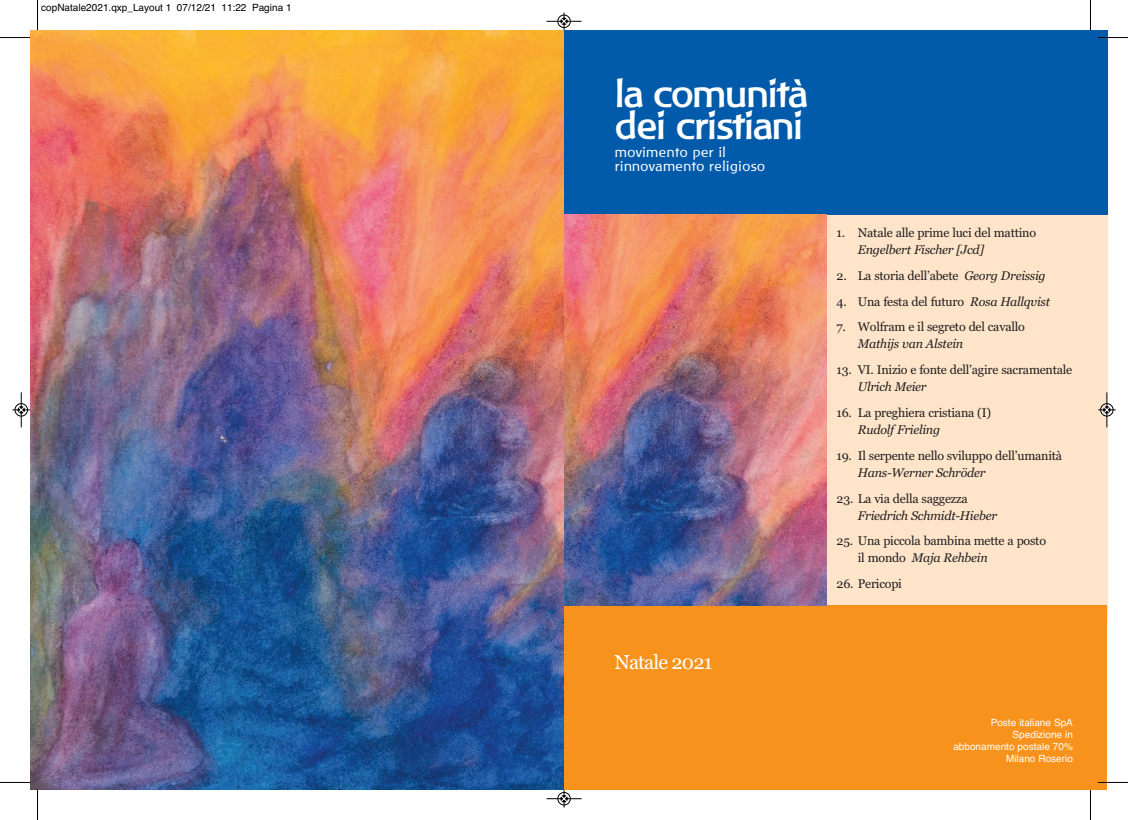
<style>
.page{position:relative;width:1128px;height:820px;background:#fff}
.page>*{position:absolute;margin:0;border:0;box-sizing:border-box;transform-origin:0 0}
.t1{font:700 37.5px/31.2px "Baar Philos";letter-spacing:-.04em;color:#fff}
.t2{font:20px "Georgia";letter-spacing:-.045em;color:#fff}
.t3{font:13.75px/13.8px "Baar Philos";color:#fff}
.t4{font:12.5px/17px "Georgia";letter-spacing:-.02em;color:#231f20}
.t5{font:italic 12.5px "Georgia";letter-spacing:-.02em;color:#231f20}
.t6{font:10px/12px "Helvetica";color:#fff;text-align:right}
.t7{font:10px "Helvetica";color:#000}
.s1{font-style:italic}
</style>
<div class="page">
<div style="left:799px;top:195px;width:308px;height:427px;background:#fee5ca"></div>
<div style="left:564px;top:30px;width:543px;height:185px;background:#015aaa"></div>
<img style="left:30px;top:31px;width:534px;height:757px">
<div style="left:564px;top:604px;width:542px;height:185px;background:#f7931d"></div>
<img style="left:564px;top:215px;width:262px;height:389px">
<hr style="left:37px;top:0;width:1px;height:30px;background:#000">
<hr style="left:0;top:37px;width:30px;height:1px;background:#000">
<hr style="left:1090px;top:0;width:1px;height:30px;background:#000">
<hr style="left:1097px;top:37px;width:30px;height:1px;background:#000">
<hr style="left:37px;top:789px;width:1px;height:30px;background:#000">
<hr style="left:0;top:781px;width:30px;height:1px;background:#000">
<hr style="left:1090px;top:789px;width:1px;height:30px;background:#000">
<hr style="left:1097px;top:781px;width:30px;height:1px;background:#000">
<hr style="left:546px;top:21px;width:35px;height:1px;background:#000">
<div style="left:557px;top:15px;width:13px;height:13px;border:1px solid #000;border-radius:50%"></div>
<svg style="left:561px;top:13px;width:6px;height:17px"></svg>
<div style="left:557px;top:791px;width:13px;height:14px;border:1px solid #fff;border-radius:50%"></div>
<hr style="left:546px;top:798px;width:35px;height:1px;background:#000">
<div style="left:557px;top:791px;width:13px;height:13px;border:1px solid #000;border-radius:50%"></div>
<svg style="left:561px;top:789px;width:6px;height:18px"></svg>
<hr style="left:21px;top:392px;width:1px;height:35px;background:#000">
<div style="left:15px;top:403px;width:13px;height:13px;border:1px solid #000;border-radius:50%"></div>
<svg style="left:12px;top:406px;width:18px;height:7px"></svg>
<hr style="left:1106px;top:392px;width:1px;height:35px;background:#000">
<div style="left:1100px;top:403px;width:13px;height:13px;border:1px solid #000;border-radius:50%"></div>
<svg style="left:1098px;top:406px;width:17px;height:7px"></svg>
<p class="t7" style="left:41px;top:2px;width:252px">copNatale2021.qxp_Layout 1 07/12/21 11:22 Pagina 1</p>
<h1 class="t1" style="left:614px;top:79px;width:195px">la comunità dei cristiani</h1>
<p class="t3" style="left:614px;top:146px;width:152px">movimento per il rinnovamento religioso</p>
<h2 class="t2" style="left:614px;top:649px;width:99px">Natale 2021</h2>
<p class="t4" style="left:836px;top:224px;width:201px">1. Natale alle prime luci del mattino</p>
<p class="t5" style="left:857px;top:242px;width:128px">Engelbert Fischer [Jcd]</p>
<p class="t4" style="left:836px;top:267px;width:211px">2. La storia dell’abete <span class="s1">Georg Dreissig</span></p>
<p class="t4" style="left:836px;top:292px;width:215px">4. Una festa del futuro <span class="s1">Rosa Hallqvist</span></p>
<p class="t4" style="left:836px;top:318px;width:190px">7. Wolfram e il segreto del cavallo</p>
<p class="t5" style="left:857px;top:336px;width:107px">Mathijs van Alstein</p>
<p class="t4" style="left:836px;top:361px;width:237px">13. VI. Inizio e fonte dell’agire sacramentale</p>
<p class="t5" style="left:857px;top:379px;width:70px">Ulrich Meier</p>
<p class="t4" style="left:836px;top:404px;width:156px">16. La preghiera cristiana (I)</p>
<p class="t5" style="left:857px;top:422px;width:84px">Rudolf Frieling</p>
<p class="t4" style="left:836px;top:446px;width:227px">19. Il serpente nello sviluppo dell’umanità</p>
<p class="t5" style="left:857px;top:465px;width:129px">Hans-Werner Schröder</p>
<p class="t4" style="left:836px;top:489px;width:133px">23. La via della saggezza</p>
<p class="t5" style="left:857px;top:507px;width:141px">Friedrich Schmidt-Hieber</p>
<p class="t4" style="left:857px;top:532px;width:190px;text-indent:-21px">25. Una piccola bambina mette a posto il mondo <span class="s1">Maja Rehbein</span></p>
<p class="t4" style="left:836px;top:575px;width:67px">26. Pericopi</p>
<p class="t6" style="left:953px;top:716px;width:121px">Poste italiane SpA<br>Spedizione in abbonamento postale 70%<br>Milano Roserio</p>
</div>
